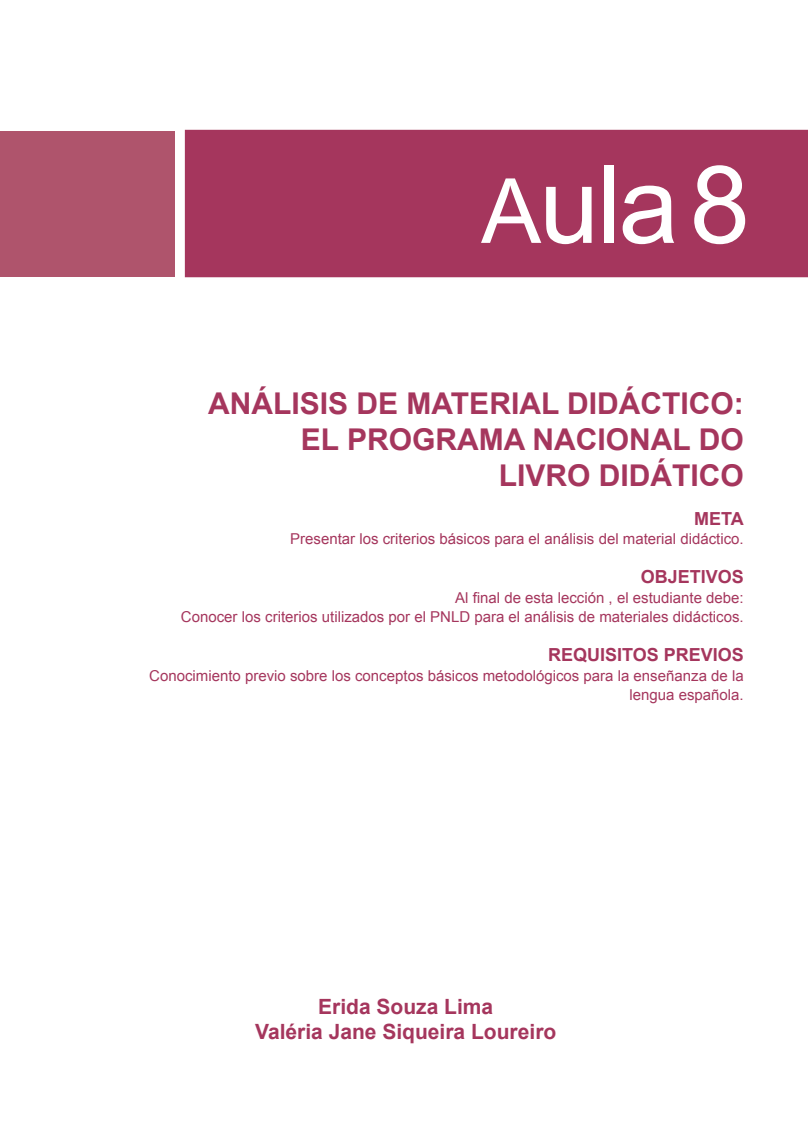
<style>
.page{position:relative;width:808px;height:1127px;background:#fff}
.page>*{position:absolute;margin:0;border:0;box-sizing:border-box;transform-origin:0 0}
.t1{font:108px "Arial";color:#fff}
.A_-_Titulo__de_metas{font:700 30px "Arial";color:#a5365d}
.A_-_Caixa_Enfase{font:700 21px "Arial";color:#a5365d}
.A_-_Meta_Objetivos_R{font:700 18px "Arial";color:#a5365d}
.A_-_Titulo__de_metas-2{font:700 18px "Arial";color:#a5365d}
.A_-_Meta_Objetivos_R-2{font:15px/19.5px "Arial";color:#a5365d;text-align:right}
.s1{font-size:90px}
</style>
<div class="page">
<div style="left:186px;top:131px;width:622px;height:145px;background:#a5365d"></div>
<div style="left:185px;top:130px;width:623px;height:147px;border:2px solid #a5365d"></div>
<div style="left:1px;top:131px;width:174px;height:145px;background:#af546c"></div>
<p class="t1" style="left:481px;top:134px;width:270px"><span class="s1">A</span>ula8</p>
<p class="A_-_Titulo__de_metas" style="left:208px;top:383px;width:537px">ANÁLISIS DE MATERIAL DIDÁCTICO:</p>
<p class="A_-_Titulo__de_metas" style="left:301px;top:419px;width:444px">EL PROGRAMA NACIONAL DO</p>
<p class="A_-_Titulo__de_metas" style="left:499px;top:455px;width:247px">LIVRO DIDÁTICO</p>
<p class="A_-_Titulo__de_metas-2" style="left:694px;top:506px;width:51px">META</p>
<p class="A_-_Meta_Objetivos_R-2" style="left:290px;top:529px;width:455px">Presentar los criterios básicos para el análisis del material didáctico.</p>
<p class="A_-_Titulo__de_metas-2" style="left:641px;top:565px;width:105px">OBJETIVOS</p>
<p class="A_-_Meta_Objetivos_R-2" style="left:455px;top:588px;width:290px">Al final de esta lección , el estudiante debe:</p>
<p class="A_-_Meta_Objetivos_R-2" style="left:181px;top:607px;width:564px">Conocer los criterios utilizados por el PNLD para el análisis de materiales didácticos.</p>
<p class="A_-_Meta_Objetivos_R" style="left:548px;top:643px;width:197px">REQUISITOS PREVIOS</p>
<p class="A_-_Meta_Objetivos_R-2" style="left:149px;top:666px;width:596px">Conocimiento previo sobre los conceptos básicos metodológicos para la enseñanza de la lengua española.</p>
<p class="A_-_Caixa_Enfase" style="left:318px;top:993px;width:177px">Erida Souza Lima</p>
<p class="A_-_Caixa_Enfase" style="left:255px;top:1018px;width:303px">Valéria Jane Siqueira Loureiro</p>
</div>
